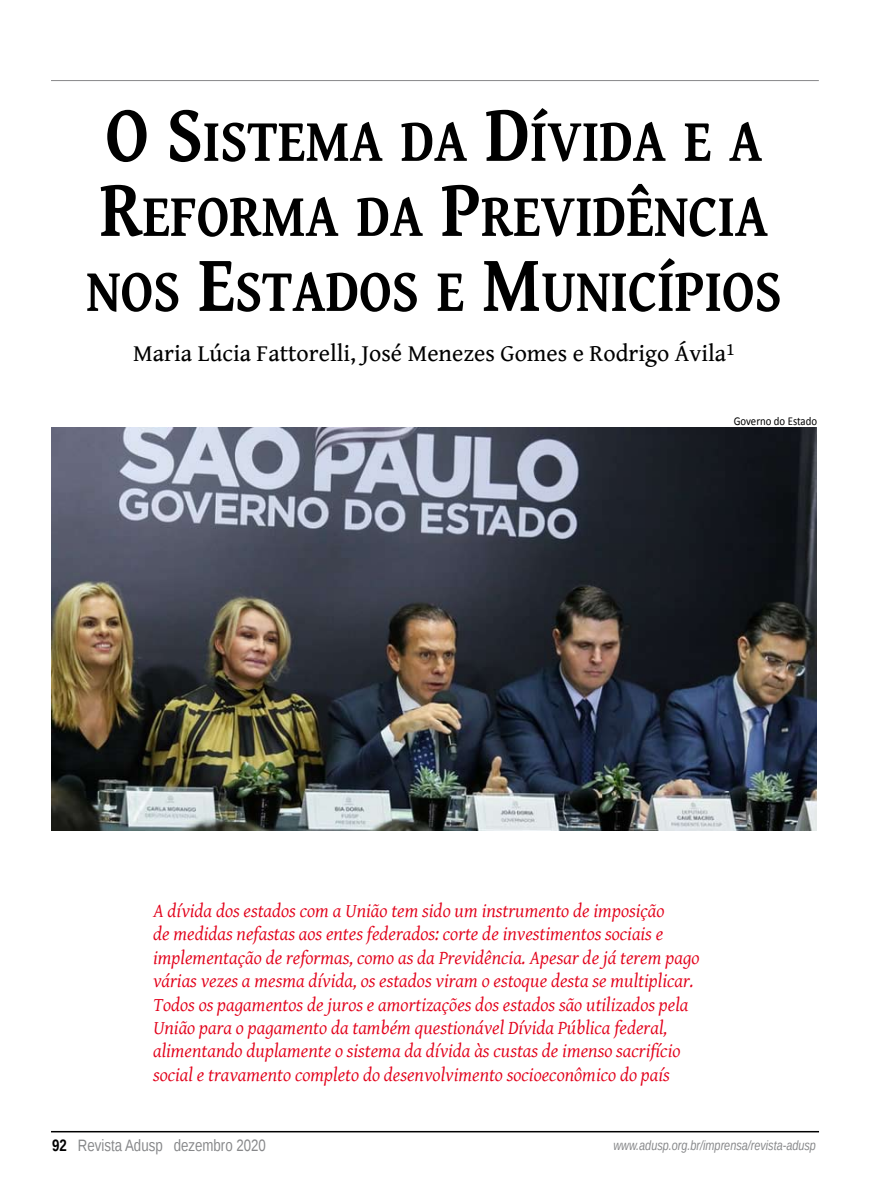
<style>
.page{position:relative;width:893px;height:1191px;background:#fff}
.page>*{position:absolute;margin:0;border:0;box-sizing:border-box;transform-origin:0 0}
.t1{font:700 60.75px/75px "Gentium Book Basic";color:#000;text-align:center;scale:.85 1}
.t2{font:24px "Gentium Book Basic";color:#000}
.t3{font:italic 19.5px/23.4px "Gentium Basic";color:#e2001a}
.t4{font:16.5px "Liberation Sans Narrow";color:#87888a}
.t5{font:italic 13.5px "Liberation Sans Narrow";color:#87888a}
.t6{font:12px "Calibri";color:#000;scale:.9 1}
.s1{font-size:81px}
.s2{font-weight:700;color:#000}
</style>
<div class="page">
<hr style="left:51px;top:1131px;width:768px;height:1px;background:#000">
<hr style="left:51px;top:80px;width:768px;height:1px;background:#87888a">
<img style="left:51px;top:428px;width:766px;height:402px">
<h1 class="t1" style="left:86px;top:101px;width:820px"><span class="s1">O S</span>ISTEMA DA <span class="s1">D</span>ÍVIDA E A<br><span class="s1">R</span>EFORMA DA <span class="s1">P</span>REVIDÊNCIA<br>NOS <span class="s1">E</span>STADOS E <span class="s1">M</span>UNICÍPIOS</h1>
<p class="t2" style="left:133px;top:335px;width:603px">Maria Lúcia Fattorelli, José Menezes Gomes e Rodrigo Ávila<sup>1</sup></p>
<p class="t6" style="left:734px;top:414px;width:94px">Governo do Estado</p>
<p class="t3" style="left:153px;top:898px;width:548px">A dívida dos estados com a União tem sido um instrumento de imposição<br>de medidas nefastas aos entes federados: corte de investimentos sociais e implementação de reformas, como as da Previdência. Apesar de já terem pago várias vezes a mesma dívida, os estados viram o estoque desta se multiplicar.<br>Todos os pagamentos de juros e amortizações dos estados são utilizados pela União para o pagamento da também questionável Dívida Pública federal, alimentando duplamente o sistema da dívida às custas de imenso sacrifício social e travamento completo do desenvolvimento socioeconômico do país</p>
<p class="t4" style="left:52px;top:1135px;width:215px"><span class="s2">92</span> Revista Adusp dezembro 2020</p>
<p class="t5" style="left:613px;top:1136px;width:204px">www.adusp.org.br/imprensa/revista-adusp</p>
</div>
